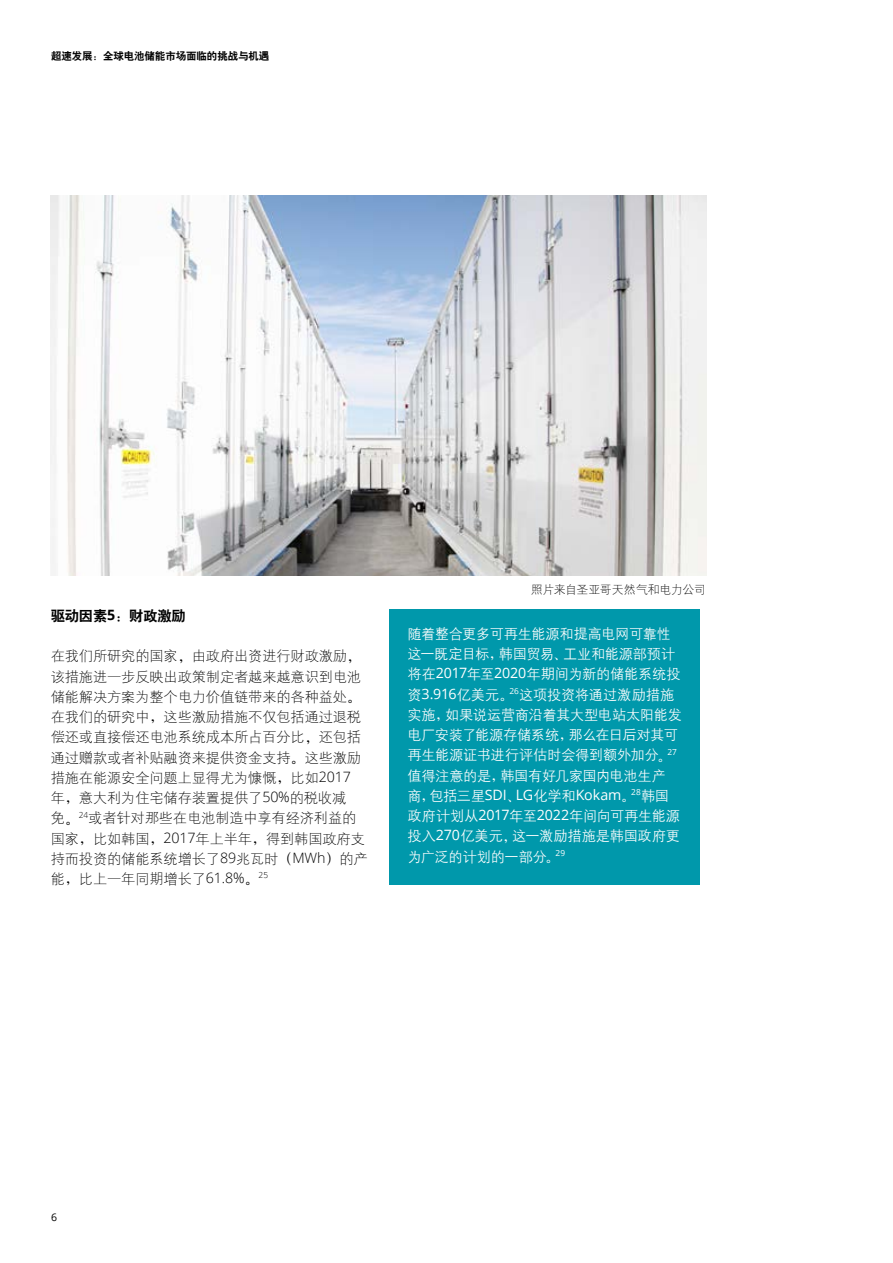
<style>
.page{position:relative;width:893px;height:1263px;background:#fff}
.page>*{position:absolute;margin:0;border:0;box-sizing:border-box;transform-origin:0 0}
.t1{font:14.25px/20.2px "H Yg 1 gj";letter-spacing:-.01em;color:#000}
.t2{font:14.25px/20.2px "H Yg 2 gj";letter-spacing:-.02em;color:#fff}
.t3{font:14.25px "H Yb 2 gj";letter-spacing:-.01em;color:#000}
.t4{font:12px "H Yg 1 gj";letter-spacing:-.03em;color:#000}
.t5{font:10.5px "H Yb 2 gj";letter-spacing:-.01em;color:#000}
.t6{font:10.5px "Open Sans";color:#000}
.s1{font-family:"H Ya 6 gj"}
.s2{font-family:"Open Sans";font-weight:700}
.s3{font-family:"Open Sans";font-weight:300}
.s4{font-family:"Open Sans"}
</style>
<div class="page">
<img style="left:51px;top:195px;width:656px;height:381px">
<div style="left:389px;top:609px;width:311px;height:275px;background:#0098ab"></div>
<p class="t5" style="left:51px;top:51px;width:220px">超速发展<span class="s1">：</span>全球电池储能市场面临的挑战与机遇</p>
<p class="t3" style="left:51px;top:608px;width:137px">驱动因素<span class="s2">5</span><span class="s1">：</span>财政激励</p>
<p class="t1" style="left:51px;top:646px;width:319px">在我们所研究的国家<span class="s1">，</span>由政府出资进行财政激励<span class="s1">，</span>该措施进一步反映出政策制定者越来越意识到电池储能解决方案为整个电力价值链带来的各种益处<span class="s1">。</span>在我们的研究中<span class="s1">，</span>这些激励措施不仅包括通过退税偿还或直接偿还电池系统成本所占百分比<span class="s1">，</span>还包括通过赠款或者补贴融资来提供资金支持<span class="s1">。</span>这些激励措施在能源安全问题上显得尤为慷慨<span class="s1">，</span>比如<span class="s3">2017</span>年<span class="s1">，</span>意大利为住宅储存装置提供了<span class="s3">50%</span>的税收减<br>免<span class="s1">。</span><sup>24</sup>或者针对那些在电池制造中享有经济利益的国家<span class="s1">，</span>比如韩国<span class="s1">，</span><span class="s3">2017</span>年上半年<span class="s1">，</span>得到韩国政府支持而投资的储能系统增长了<span class="s3">89</span>兆瓦时<span class="s1">（</span><span class="s3">MWh</span><span class="s1">）</span>的产能<span class="s1">，</span>比上一年同期增长了<span class="s3">61.8%</span><span class="s1">。</span><sup>25</sup></p>
<p class="t4" style="left:531px;top:584px;width:177px">照片来自圣亚哥天然气和电力公司</p>
<p class="t2" style="left:407px;top:623px;width:276px">随着整合更多可再生能源和提高电网可靠性这一既定目标<span class="s1">，</span>韩国贸易<span class="s1">、</span>工业和能源部预计将在<span class="s4">2017</span>年至<span class="s4">2020</span>年期间为新的储能系统投资<span class="s4">3.916</span>亿美元<span class="s1">。</span><sup>26</sup>这项投资将通过激励措施实施<span class="s1">，</span>如果说运营商沿着其大型电站太阳能发电厂安装了能源存储系统<span class="s1">，</span>那么在日后对其可再生能源证书进行评估时会得到额外加分<span class="s1">。</span><sup>27</sup>值得注意的是<span class="s1">，</span>韩国有好几家国内电池生产商<span class="s1">，</span>包括三星<span class="s4">SDI</span><span class="s1">、</span><span class="s4">LG</span>化学和<span class="s4">Kokam</span><span class="s1">。</span><sup>28</sup>韩国政府计划从<span class="s4">2017</span>年至<span class="s4">2022</span>年间向可再生能源投入<span class="s4">270</span>亿美元<span class="s1">，</span>这一激励措施是韩国政府更为广泛的计划的一部分<span class="s1">。</span><sup>29</sup></p>
<p class="t6" style="left:51px;top:1210px;width:8px">6</p>
</div>
